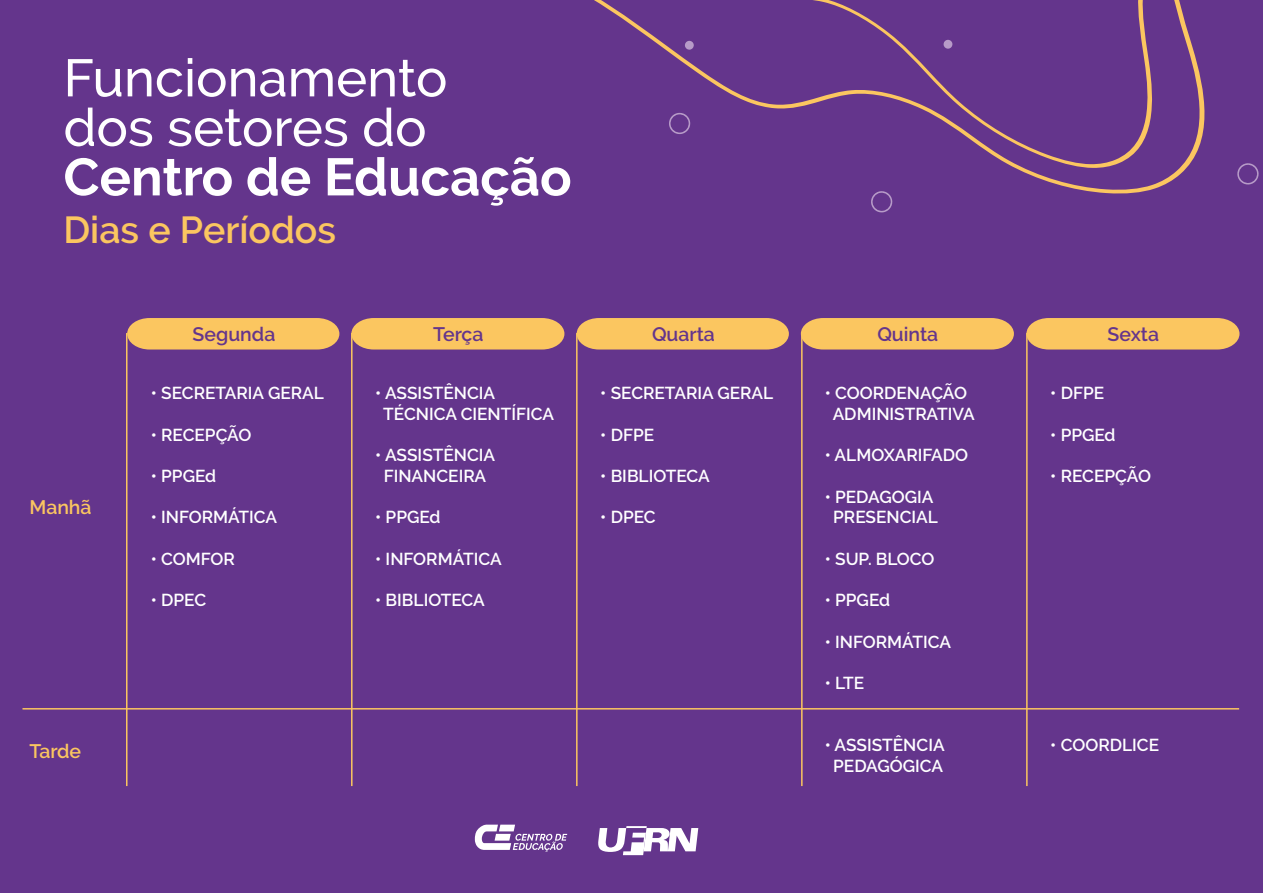
<style>
.page{position:relative;width:1263px;height:893px;background:#64358c}
.page>*{position:absolute;margin:0;border:0;box-sizing:border-box;transform-origin:0 0}
.t1{font:500 52.5px/49.5px "Raleway";color:#fff}
.t2{font:700 52.5px "Raleway";color:#fff}
.t3{font:600 37.5px "Raleway";color:#fbc660}
.t4{font:600 19.5px "Raleway";color:#64358c}
.t5{font:600 19.5px "Raleway";color:#fbc660}
.t6{font:600 17.25px/20.7px "Raleway";color:#fff;text-align:center}
</style>
<div class="page">
<svg style="left:871px;top:194px;width:22px;height:19px"></svg>
<svg style="left:875px;top:168px;width:384px;height:26px"></svg>
<svg style="left:594px;top:0;width:663px;height:168px"></svg>
<div style="left:127px;top:318px;width:212px;height:31px;background:#fbc660"></div>
<div style="left:351px;top:318px;width:213px;height:31px;background:#fbc660"></div>
<hr style="left:126px;top:333px;width:2px;height:453px;background:#fbc660">
<hr style="left:351px;top:333px;width:1px;height:453px;background:#fbc660">
<hr style="left:22px;top:708px;width:1217px;height:1px;background:#fbc660">
<div style="left:577px;top:318px;width:212px;height:31px;background:#fbc660"></div>
<div style="left:801px;top:318px;width:213px;height:31px;background:#fbc660"></div>
<hr style="left:576px;top:333px;width:2px;height:453px;background:#fbc660">
<hr style="left:801px;top:333px;width:1px;height:453px;background:#fbc660">
<div style="left:1026px;top:318px;width:213px;height:31px;background:#fbc660"></div>
<hr style="left:1026px;top:333px;width:2px;height:453px;background:#fbc660">
<svg style="left:475px;top:825px;width:92px;height:27px"></svg>
<svg style="left:598px;top:826px;width:100px;height:29px"></svg>
<h1 class="t1" style="left:63px;top:53px;width:385px">Funcionamento dos setores do</h1>
<h1 class="t2" style="left:63px;top:147px;width:510px">Centro de Educação</h1>
<h2 class="t3" style="left:63px;top:209px;width:274px">Dias e Períodos</h2>
<p class="t5" style="left:29px;top:496px;width:64px">Manhã</p>
<p class="t5" style="left:29px;top:740px;width:53px">Tarde</p>
<p class="t4" style="left:193px;top:322px;width:84px">Segunda</p>
<p class="t4" style="left:433px;top:322px;width:52px">Terça</p>
<p class="t6" style="left:383px;top:383px;width:172px;text-align:left;text-indent:-8px">• ASSISTÊNCIA<br>TÉCNICA CIENTÍFICA</p>
<p class="t6" style="left:375px;top:445px;width:121px">• ASSISTÊNCIA<br>FINANCEIRA</p>
<p class="t6" style="left:375px;top:507px;width:67px">• PPGEd</p>
<p class="t6" style="left:375px;top:548px;width:128px">• INFORMÁTICA</p>
<p class="t6" style="left:375px;top:590px;width:111px">• BIBLIOTECA</p>
<p class="t6" style="left:151px;top:383px;width:175px">• SECRETARIA GERAL</p>
<p class="t6" style="left:151px;top:424px;width:102px">• RECEPÇÃO</p>
<p class="t6" style="left:151px;top:466px;width:67px">• PPGEd</p>
<p class="t6" style="left:151px;top:507px;width:128px">• INFORMÁTICA</p>
<p class="t6" style="left:151px;top:548px;width:86px">• COMFOR</p>
<p class="t6" style="left:151px;top:590px;width:57px">• DPEC</p>
<p class="t4" style="left:652px;top:322px;width:64px">Quarta</p>
<p class="t4" style="left:877px;top:322px;width:62px">Quinta</p>
<p class="t6" style="left:600px;top:383px;width:175px">• SECRETARIA GERAL</p>
<p class="t6" style="left:600px;top:424px;width:55px">• DFPE</p>
<p class="t6" style="left:600px;top:466px;width:111px">• BIBLIOTECA</p>
<p class="t6" style="left:600px;top:507px;width:57px">• DPEC</p>
<p class="t6" style="left:825px;top:383px;width:151px">• COORDENAÇÃO<br>ADMINISTRATIVA</p>
<p class="t6" style="left:825px;top:445px;width:145px">• ALMOXARIFADO</p>
<p class="t6" style="left:825px;top:486px;width:115px">• PEDAGOGIA<br>PRESENCIAL</p>
<p class="t6" style="left:825px;top:548px;width:111px">• SUP. BLOCO</p>
<p class="t6" style="left:825px;top:590px;width:67px">• PPGEd</p>
<p class="t6" style="left:825px;top:631px;width:128px">• INFORMÁTICA</p>
<p class="t6" style="left:825px;top:673px;width:41px">• LTE</p>
<p class="t6" style="left:825px;top:735px;width:121px">• ASSISTÊNCIA<br>PEDAGÓGICA</p>
<p class="t4" style="left:1108px;top:322px;width:53px">Sexta</p>
<p class="t6" style="left:1050px;top:383px;width:55px">• DFPE</p>
<p class="t6" style="left:1050px;top:424px;width:67px">• PPGEd</p>
<p class="t6" style="left:1050px;top:466px;width:102px">• RECEPÇÃO</p>
<p class="t6" style="left:1050px;top:735px;width:110px">• COORDLICE</p>
</div>
